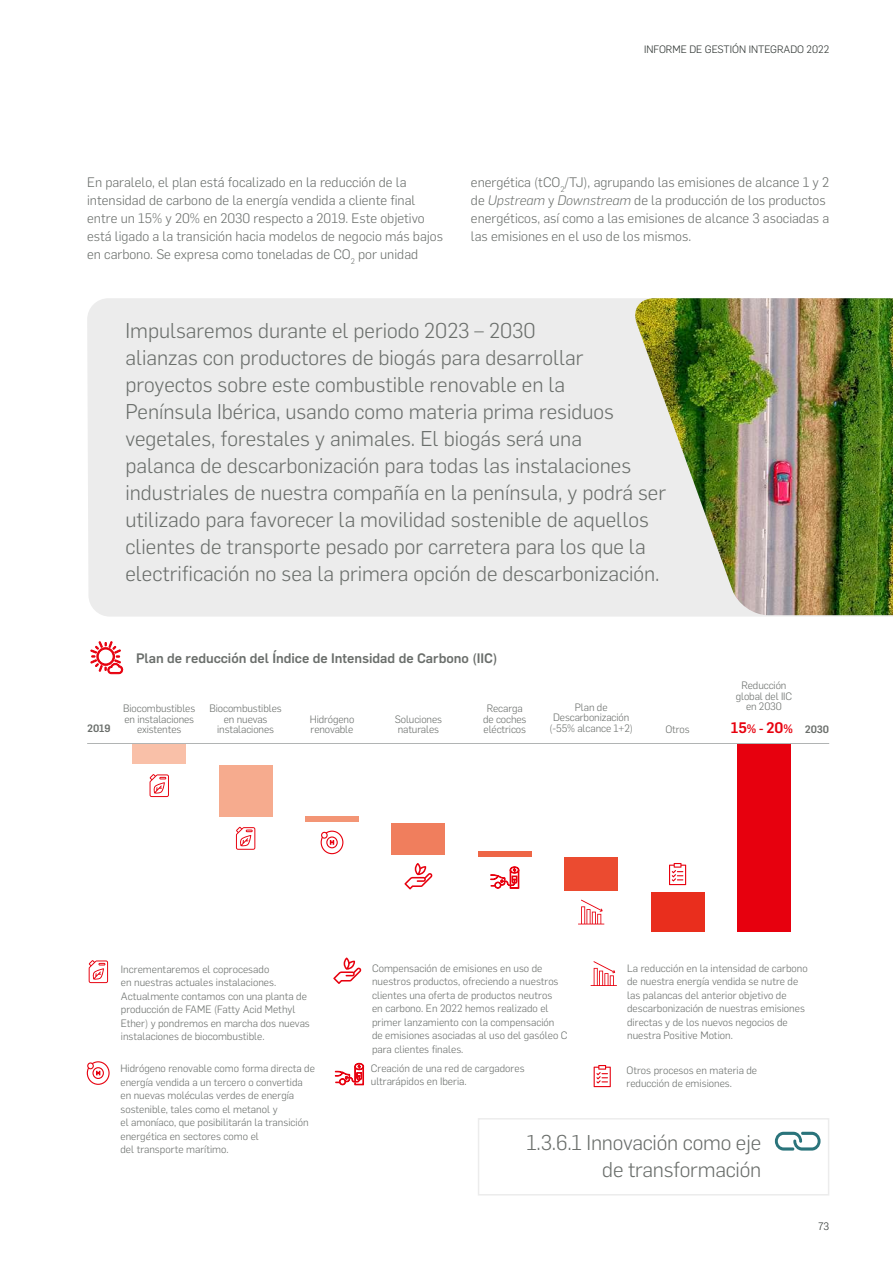
<style>
.page{position:relative;width:893px;height:1263px;background:#fff}
.page>*{position:absolute;margin:0;border:0;box-sizing:border-box;transform-origin:0 0}
.t1{font:300 21px/27px "Flama";color:#6a6e6b;text-align:right}
.t2{font:500 15px "Flama";color:#e7000e}
.t3{font:300 13.5px/18px "Flama";color:#6a6e6b}
.t4{font:500 13.5px "Flama";color:#6a6e6b}
.t5{font:300 10.5px/13.5px "Flama";color:#6a6e6b}
.t6{font:300 10.5px "Flama";color:#292f2c}
.t7{font:500 10.5px "Flama";letter-spacing:-.01em;color:#6a6e6b}
.s1{font-style:italic}
.s2{font-size:12px}
</style>
<div class="page">
<svg style="left:90px;top:641px;width:34px;height:33px"></svg>
<div style="left:321px;top:831px;width:22px;height:23px;border:1px solid #e7000e;border-radius:50%"></div>
<div style="left:321px;top:832px;width:7px;height:7px;border:1px solid #e7000e;border-radius:50%"></div>
<div style="left:326px;top:836px;width:12px;height:12px;border:1px solid #e7000e;border-radius:50%"></div>
<svg style="left:322px;top:832px;width:12px;height:13px"></svg>
<div style="left:392px;top:823px;width:53px;height:31px;background:#f07e5d"></div>
<div style="left:565px;top:857px;width:53px;height:34px;background:#eb4b30"></div>
<div style="left:651px;top:892px;width:53px;height:40px;background:#e92e1d"></div>
<div style="left:478px;top:851px;width:53px;height:6px;background:#ee6646"></div>
<div style="left:305px;top:816px;width:54px;height:6px;background:#f39575"></div>
<div style="left:219px;top:765px;width:53px;height:51px;background:#f6ab8e"></div>
<div style="left:737px;top:744px;width:53px;height:188px;background:#e7000e"></div>
<div style="left:133px;top:743px;width:53px;height:21px;background:#f9c0a8"></div>
<hr style="left:87px;top:743px;width:742px;height:1px;background:#b1b4b4">
<svg style="left:669px;top:863px;width:17px;height:22px"></svg>
<svg style="left:578px;top:900px;width:26px;height:24px"></svg>
<svg style="left:490px;top:866px;width:29px;height:23px"></svg>
<svg style="left:404px;top:863px;width:29px;height:26px"></svg>
<svg style="left:236px;top:827px;width:19px;height:23px"></svg>
<svg style="left:149px;top:774px;width:20px;height:23px"></svg>
<svg style="left:89px;top:960px;width:19px;height:23px"></svg>
<div style="left:87px;top:1061px;width:23px;height:24px;border:1px solid #e7000e;border-radius:50%"></div>
<div style="left:87px;top:1062px;width:7px;height:7px;border:1px solid #e7000e;border-radius:50%"></div>
<div style="left:92px;top:1067px;width:12px;height:12px;border:1px solid #e7000e;border-radius:50%"></div>
<svg style="left:88px;top:1063px;width:12px;height:12px"></svg>
<svg style="left:333px;top:957px;width:28px;height:27px"></svg>
<svg style="left:335px;top:1063px;width:29px;height:22px"></svg>
<svg style="left:591px;top:961px;width:26px;height:25px"></svg>
<svg style="left:594px;top:1065px;width:17px;height:22px"></svg>
<svg style="left:775px;top:1132px;width:45px;height:18px"></svg>
<div style="left:478px;top:1118px;width:351px;height:77px;border:2px solid #ececec"></div>
<div style="left:87px;top:298px;width:806px;height:319px;background:#ececec"></div>
<img style="left:632px;top:298px;width:261px;height:317px">
<p class="t6" style="left:644px;top:42px;width:187px">INFORME DE GESTIÓN INTEGRADO 2022</p>
<p class="t3" style="left:87px;top:173px;width:357px">En paralelo, el plan está focalizado en la reducción de la intensidad de carbono de la energía vendida a cliente final entre un 15% y 20% en 2030 respecto a 2019. Este objetivo está ligado a la transición hacia modelos de negocio más bajos en carbono. Se expresa como toneladas de CO<sub>2</sub> por unidad</p>
<p class="t3" style="left:471px;top:173px;width:360px">energética (tCO<sub>2</sub>/TJ), agrupando las emisiones de alcance 1 y 2 de <span class="s1">Upstream</span> y <span class="s1">Downstream</span> de la producción de los productos energéticos, así como a las emisiones de alcance 3 asociadas a las emisiones en el uso de los mismos.</p>
<p class="t1" style="left:125px;top:316px;width:542px;text-align:left">Impulsaremos durante el periodo 2023 – 2030<br>alianzas con productores de biogás para desarrollar proyectos sobre este combustible renovable en la<br>Península Ibérica, usando como materia prima residuos vegetales, forestales y animales. El biogás será una<br>palanca de descarbonización para todas las instalaciones industriales de nuestra compañía en la península, y podrá ser utilizado para favorecer la movilidad sostenible de aquellos clientes de transporte pesado por carretera para los que la electrificación no sea la primera opción de descarbonización.</p>
<p class="t4" style="left:136px;top:648px;width:363px">Plan de reducción del Índice de Intensidad de Carbono (IIC)</p>
<p class="t5" style="left:736px;top:680px;width:58px;line-height:10.5px;text-align:center">Reducción global del IIC en 2030</p>
<p class="t5" style="left:123px;top:703px;width:74px;line-height:10.5px;text-align:center">Biocombustibles en instalaciones existentes</p>
<p class="t5" style="left:549px;top:701px;width:85px;line-height:10.5px;text-align:center">Plan de<br>Descarbonización (-55% alcance 1+2)</p>
<p class="t5" style="left:210px;top:703px;width:74px;line-height:10.5px;text-align:center">Biocombustibles en nuevas instalaciones</p>
<p class="t5" style="left:483px;top:703px;width:45px;line-height:10.5px;text-align:center">Recarga de coches eléctricos</p>
<p class="t5" style="left:310px;top:713px;width:46px;line-height:10.5px">Hidrógeno renovable</p>
<p class="t5" style="left:395px;top:713px;width:49px;line-height:10.5px">Soluciones naturales</p>
<p class="t7" style="left:87px;top:721px;width:25px">2019</p>
<h2 class="t2" style="left:731px;top:717px;width:64px">15<span class="s2">% -</span> 20<span class="s2">%</span></h2>
<p class="t5" style="left:665px;top:722px;width:26px">Otros</p>
<p class="t7" style="left:805px;top:722px;width:26px">2030</p>
<p class="t5" style="left:121px;top:961px;width:190px">Incrementaremos el coprocesado<br>en nuestras actuales instalaciones.<br>Actualmente contamos con una planta de producción de FAME (Fatty Acid Methyl Ether) y pondremos en marcha dos nuevas instalaciones de biocombustible.</p>
<p class="t5" style="left:372px;top:961px;width:197px">Compensación de emisiones en uso de nuestros productos, ofreciendo a nuestros clientes una oferta de productos neutros<br>en carbono. En 2022 hemos realizado el primer lanzamiento con la compensación de emisiones asociadas al uso del gasóleo C para clientes finales.</p>
<p class="t5" style="left:627px;top:961px;width:182px">La reducción en la intensidad de carbono de nuestra energía vendida se nutre de las palancas del anterior objetivo de descarbonización de nuestras emisiones directas y de los nuevos negocios de nuestra Positive Motion.</p>
<p class="t5" style="left:626px;top:1063px;width:132px">Otros procesos en materia de reducción de emisiones.</p>
<p class="t5" style="left:120px;top:1061px;width:196px">Hidrógeno renovable como forma directa de energía vendida a un tercero o convertida en nuevas moléculas verdes de energía sostenible, tales como el metanol y<br>el amoníaco, que posibilitarán la transición energética en sectores como el<br>del transporte marítimo.</p>
<p class="t5" style="left:371px;top:1060px;width:155px">Creación de una red de cargadores ultrarápidos en Iberia.</p>
<h1 class="t1" style="left:526px;top:1128px;width:236px">1.3.6.1 Innovación como eje de transformación</h1>
<p class="t6" style="left:818px;top:1219px;width:13px">73</p>
</div>
